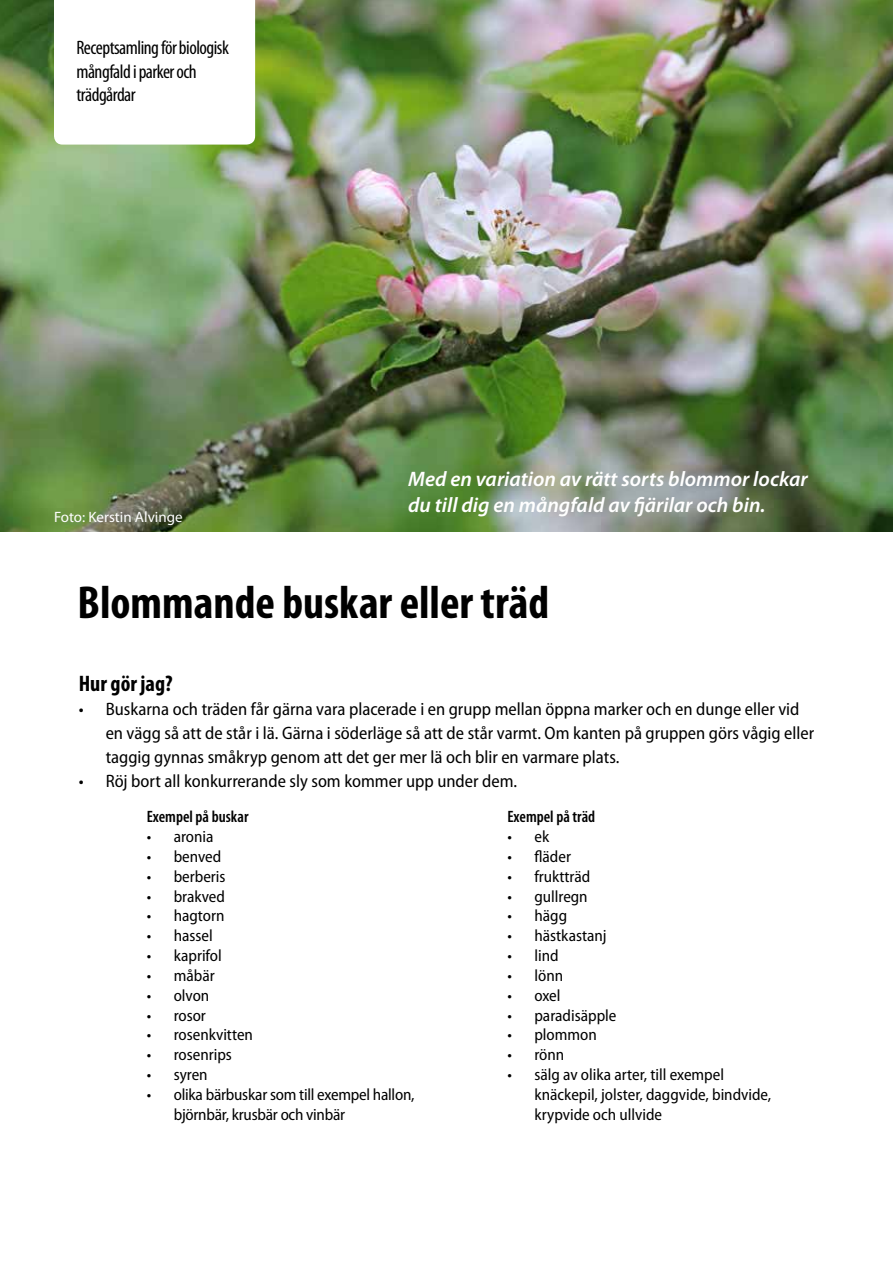
<style>
.page{position:relative;width:893px;height:1263px;background:#fff}
.page>*{position:absolute;margin:0;border:0;box-sizing:border-box;transform-origin:0 0}
.t1{font:700 condensed 46.5px "Myriad Pro";color:#000}
.t2{font:700 condensed 22.5px "Myriad Pro";color:#000}
.t3{font:italic 600 21px/25.2px "Myriad Pro";color:#fff}
.t4{font:condensed 19.5px/23.4px "Myriad Pro";letter-spacing:-.025em;color:#000}
.t5{font:semi-condensed 18px/24px "Myriad Pro";color:#000}
.t6{font:semi-condensed 16.5px/19.8px "Myriad Pro";color:#000}
.t7{font:600 condensed 16.5px "Myriad Pro";color:#000}
.t8{font:15px "Myriad Pro";color:#fff}
</style>
<div class="page">
<img style="left:0;top:0;width:893px;height:531px">
<svg style="left:54px;top:0;width:201px;height:145px"></svg>
<p class="t4" style="left:76px;top:37px;width:154px">Receptsamling för biologisk mångfald i parker och trädgårdar</p>
<p class="t8" style="left:54px;top:508px;width:130px">Foto: Kerstin Alvinge</p>
<p class="t3" style="left:408px;top:467px;width:401px">Med en variation av rätt sorts blommor lockar du till dig en mångfald av fjärilar och bin.</p>
<h1 class="t1" style="left:78px;top:577px;width:473px">Blommande buskar eller träd</h1>
<h2 class="t2" style="left:79px;top:671px;width:96px">Hur gör jag?</h2>
<p class="t5" style="left:106px;top:697px;width:710px;text-indent:-27px">• Buskarna och träden får gärna vara placerade i en grupp mellan öppna marker och en dunge eller vid en vägg så att de står i lä. Gärna i söderläge så att de står varmt. Om kanten på gruppen görs vågig eller taggig gynnas småkryp genom att det ger mer lä och blir en varmare plats.</p>
<p class="t5" style="left:79px;top:769px;width:440px">• Röj bort all konkurrerande sly som kommer upp under dem.</p>
<p class="t7" style="left:147px;top:808px;width:103px">Exempel på buskar</p>
<p class="t6" style="left:147px;top:827px;width:68px">• aronia</p>
<p class="t6" style="left:147px;top:847px;width:76px">• benved</p>
<p class="t6" style="left:147px;top:867px;width:80px">• berberis</p>
<p class="t6" style="left:147px;top:887px;width:80px">• brakved</p>
<p class="t6" style="left:147px;top:906px;width:79px">• hagtorn</p>
<p class="t6" style="left:147px;top:926px;width:68px">• hassel</p>
<p class="t6" style="left:147px;top:946px;width:77px">• kaprifol</p>
<p class="t6" style="left:147px;top:966px;width:69px">• måbär</p>
<p class="t6" style="left:147px;top:986px;width:64px">• olvon</p>
<p class="t6" style="left:147px;top:1005px;width:61px">• rosor</p>
<p class="t6" style="left:147px;top:1025px;width:108px">• rosenkvitten</p>
<p class="t6" style="left:147px;top:1045px;width:87px">• rosenrips</p>
<p class="t6" style="left:147px;top:1065px;width:62px">• syren</p>
<p class="t6" style="left:174px;top:1085px;width:242px;text-indent:-27px">• olika bärbuskar som till exempel hallon, björnbär, krusbär och vinbär</p>
<p class="t7" style="left:507px;top:808px;width:89px">Exempel på träd</p>
<p class="t6" style="left:507px;top:827px;width:43px">• ek</p>
<p class="t6" style="left:507px;top:847px;width:65px">• fläder</p>
<p class="t6" style="left:507px;top:867px;width:84px">• fruktträd</p>
<p class="t6" style="left:507px;top:887px;width:82px">• gullregn</p>
<p class="t6" style="left:507px;top:906px;width:61px">• hägg</p>
<p class="t6" style="left:507px;top:926px;width:101px">• hästkastanj</p>
<p class="t6" style="left:507px;top:946px;width:53px">• lind</p>
<p class="t6" style="left:507px;top:966px;width:57px">• lönn</p>
<p class="t6" style="left:507px;top:986px;width:55px">• oxel</p>
<p class="t6" style="left:507px;top:1005px;width:111px">• paradisäpple</p>
<p class="t6" style="left:507px;top:1025px;width:91px">• plommon</p>
<p class="t6" style="left:507px;top:1045px;width:58px">• rönn</p>
<p class="t6" style="left:534px;top:1065px;width:238px;text-indent:-27px">• sälg av olika arter, till exempel knäckepil, jolster, daggvide, bindvide, krypvide och ullvide</p>
</div>
